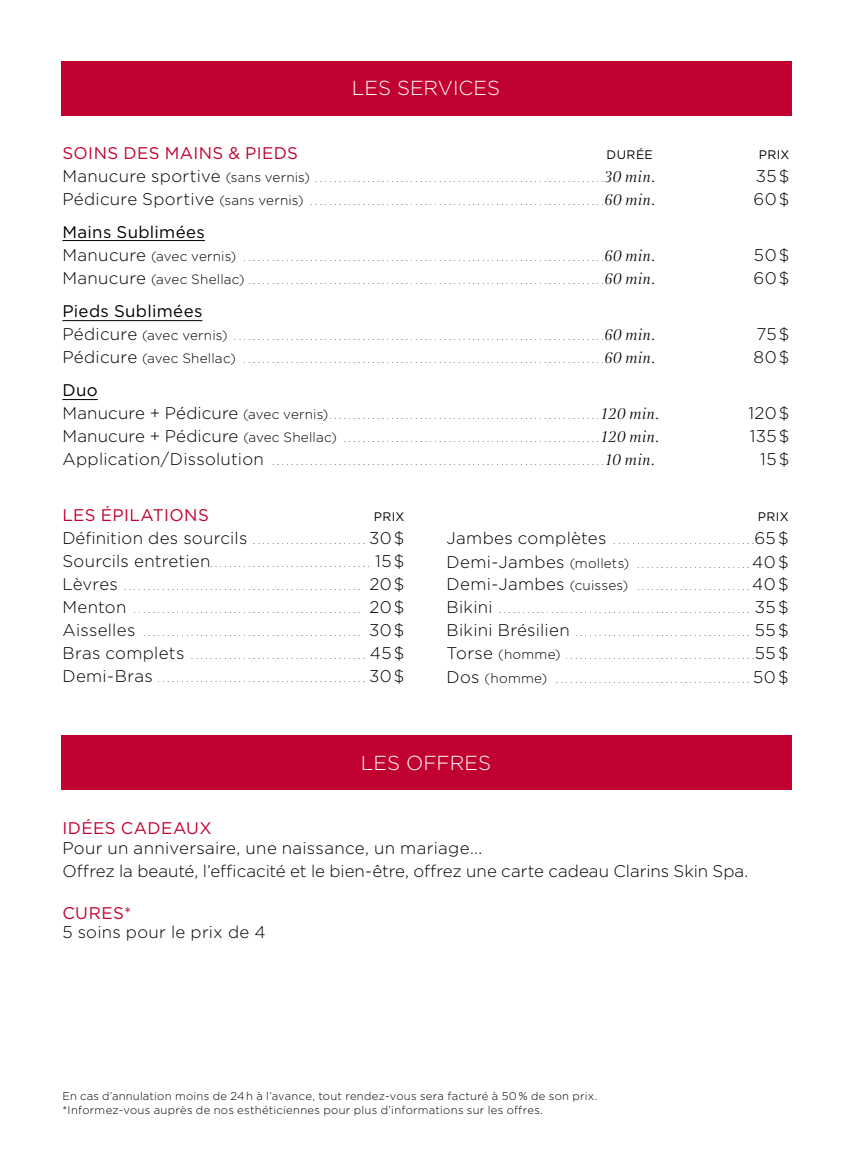
<style>
.page{position:relative;width:851px;height:1175px;background:#fff}
.page>*{position:absolute;margin:0;border:0;box-sizing:border-box;transform-origin:0 0}
.t1{font:300 20.25px "Gotham";color:#fff}
.t2{font:300 16.88px/22.9px "Gotham";letter-spacing:.01em;color:#000}
.t3{font:16.88px "Gotham";letter-spacing:.025em;color:#c10230}
.t4{font:16.88px "Gotham";letter-spacing:.02em;color:#000}
.t5{font:12.38px "Gotham";letter-spacing:.03em;color:#000}
.t6{font:300 11.25px/13.5px "Gotham";letter-spacing:.025em;color:#000}
.t7{font:300 9px "Gotham";color:#000}
.s1{font-size:16.88px}
.s2{font-size:13.5px}
.s3{font-family:"Clarins";font-weight:400;font-style:italic;font-size:16.88px}
.s4{font-size:9px}
</style>
<div class="page">
<hr style="left:62px;top:240px;width:143px;height:1px;background:#000">
<hr style="left:62px;top:320px;width:140px;height:1px;background:#000">
<hr style="left:62px;top:399px;width:36px;height:1px;background:#000">
<div style="left:61px;top:61px;width:730px;height:54px;background:#c10230"></div>
<div style="left:61px;top:735px;width:730px;height:55px;background:#c10230"></div>
<h1 class="t1" style="left:352px;top:75px;width:150px">LES SERVICES</h1>
<h2 class="t3" style="left:62px;top:143px;width:237px">SOINS DES MAINS &amp; PIEDS</h2>
<h3 class="t5" style="left:606px;top:147px;width:48px">DURÉE</h3>
<h3 class="t5" style="left:758px;top:147px;width:32px">PRIX</h3>
<p class="t7" style="left:62px;top:173px;width:594px"><span class="s1">Manucure sportive</span> <span class="s2">(sans vernis)</span> . . . . . . . . . . . . . . . . . . . . . . . . . . . . . . . . . . . . . . . . . . . . . . . . . . . . . . . . . . . . <span class="s3">30 min.</span></p>
<h2 class="t2" style="left:755px;top:164px;width:35px">35 $</h2>
<p class="t7" style="left:62px;top:196px;width:594px"><span class="s1">Pédicure Sportive</span> <span class="s2">(sans vernis)</span> . . . . . . . . . . . . . . . . . . . . . . . . . . . . . . . . . . . . . . . . . . . . . . . . . . . . . . . . . . . . . <span class="s3">60 min.</span></p>
<h2 class="t2" style="left:753px;top:187px;width:38px">60 $</h2>
<h2 class="t4" style="left:62px;top:221px;width:144px">Mains Sublimées</h2>
<p class="t7" style="left:62px;top:252px;width:594px"><span class="s1">Manucure</span> <span class="s2">(avec vernis)</span> . . . . . . . . . . . . . . . . . . . . . . . . . . . . . . . . . . . . . . . . . . . . . . . . . . . . . . . . . . . . . . . . . . . . . . . . . . . <span class="s3">60 min.</span></p>
<h2 class="t2" style="left:754px;top:243px;width:37px">50 $</h2>
<p class="t7" style="left:62px;top:275px;width:594px"><span class="s1">Manucure</span> <span class="s2">(avec Shellac)</span> . . . . . . . . . . . . . . . . . . . . . . . . . . . . . . . . . . . . . . . . . . . . . . . . . . . . . . . . . . . . . . . . . . . . . . . . . . <span class="s3">60 min.</span></p>
<h2 class="t2" style="left:753px;top:266px;width:38px">60 $</h2>
<h2 class="t4" style="left:62px;top:300px;width:141px">Pieds Sublimées</h2>
<p class="t7" style="left:62px;top:331px;width:594px"><span class="s1">Pédicure</span> <span class="s2">(avec vernis)</span> . . . . . . . . . . . . . . . . . . . . . . . . . . . . . . . . . . . . . . . . . . . . . . . . . . . . . . . . . . . . . . . . . . . . . . . . . . . . . <span class="s3">60 min.</span></p>
<h2 class="t2" style="left:756px;top:322px;width:35px">75 $</h2>
<p class="t7" style="left:62px;top:354px;width:594px"><span class="s1">Pédicure</span> <span class="s2">(avec Shellac)</span> . . . . . . . . . . . . . . . . . . . . . . . . . . . . . . . . . . . . . . . . . . . . . . . . . . . . . . . . . . . . . . . . . . . . . . . . . . . <span class="s3">60 min.</span></p>
<h2 class="t2" style="left:753px;top:345px;width:38px">80 $</h2>
<h2 class="t4" style="left:62px;top:379px;width:37px">Duo</h2>
<p class="t7" style="left:62px;top:410px;width:598px"><span class="s1">Manucure + Pédicure</span> <span class="s2">(avec vernis)</span> . . . . . . . . . . . . . . . . . . . . . . . . . . . . . . . . . . . . . . . . . . . . . . . . . . . . . . . . <span class="s3">120 min.</span></p>
<h2 class="t2" style="left:748px;top:401px;width:43px">120 $</h2>
<p class="t7" style="left:62px;top:433px;width:598px"><span class="s1">Manucure + Pédicure</span> <span class="s2">(avec Shellac)</span> . . . . . . . . . . . . . . . . . . . . . . . . . . . . . . . . . . . . . . . . . . . . . . . . . . . . . <span class="s3">120 min.</span></p>
<h2 class="t2" style="left:749px;top:424px;width:41px">135 $</h2>
<p class="t7" style="left:62px;top:456px;width:594px"><span class="s1">Application/Dissolution</span> . . . . . . . . . . . . . . . . . . . . . . . . . . . . . . . . . . . . . . . . . . . . . . . . . . . . . . . . . . . . . . . . . . . . . <span class="s3">10 min.</span></p>
<h2 class="t2" style="left:760px;top:447px;width:31px">15 $</h2>
<h2 class="t3" style="left:62px;top:504px;width:148px">LES ÉPILATIONS</h2>
<h3 class="t5" style="left:373px;top:508px;width:32px">PRIX</h3>
<h2 class="t2" style="left:62px;top:526px;width:344px">Définition des sourcils <span class="s4">. . . . . . . . . . . . . . . . . . . . . . . .</span> 30 $</h2>
<p class="t7" style="left:62px;top:558px;width:344px"><span class="s1">Sourcils entretien</span>.................................. <span class="s1">15 $</span></p>
<p class="t7" style="left:62px;top:581px;width:344px"><span class="s1">Lèvres</span> . . . . . . . . . . . . . . . . . . . . . . . . . . . . . . . . . . . . . . . . . . . . . . . . . . <span class="s1">20 $</span></p>
<p class="t7" style="left:62px;top:604px;width:344px"><span class="s1">Menton</span> . . . . . . . . . . . . . . . . . . . . . . . . . . . . . . . . . . . . . . . . . . . . . . . . <span class="s1">20 $</span></p>
<p class="t7" style="left:62px;top:627px;width:344px"><span class="s1">Aisselles</span> . . . . . . . . . . . . . . . . . . . . . . . . . . . . . . . . . . . . . . . . . . . . . . <span class="s1">30 $</span></p>
<p class="t7" style="left:62px;top:650px;width:344px"><span class="s1">Bras complets</span> . . . . . . . . . . . . . . . . . . . . . . . . . . . . . . . . . . . . <span class="s1">45 $</span></p>
<p class="t7" style="left:62px;top:673px;width:344px"><span class="s1">Demi-Bras</span> ............................................ <span class="s1">30 $</span></p>
<h3 class="t5" style="left:757px;top:508px;width:32px">PRIX</h3>
<p class="t7" style="left:446px;top:535px;width:344px"><span class="s1">Jambes complètes</span> . . . . . . . . . . . . . . . . . . . . . . . . . . . . . <span class="s1">65 $</span></p>
<p class="t7" style="left:446px;top:558px;width:343px"><span class="s1">Demi-Jambes</span> <span class="s2">(mollets)</span> . . . . . . . . . . . . . . . . . . . . . . . . <span class="s1">40 $</span></p>
<p class="t7" style="left:446px;top:581px;width:343px"><span class="s1">Demi-Jambes</span> <span class="s2">(cuisses)</span> . . . . . . . . . . . . . . . . . . . . . . . <span class="s1">40 $</span></p>
<p class="t7" style="left:446px;top:604px;width:343px"><span class="s1">Bikini</span> . . . . . . . . . . . . . . . . . . . . . . . . . . . . . . . . . . . . . . . . . . . . . . . . . . . . . <span class="s1">35 $</span></p>
<p class="t7" style="left:446px;top:627px;width:344px"><span class="s1">Bikini Brésilien</span> . . . . . . . . . . . . . . . . . . . . . . . . . . . . . . . . . . . . . <span class="s1">55 $</span></p>
<p class="t7" style="left:446px;top:650px;width:344px"><span class="s1">Torse</span> <span class="s2">(homme)</span> . . . . . . . . . . . . . . . . . . . . . . . . . . . . . . . . . . . . . . . <span class="s1">55 $</span></p>
<p class="t7" style="left:446px;top:674px;width:344px"><span class="s1">Dos</span> <span class="s2">(homme)</span> . . . . . . . . . . . . . . . . . . . . . . . . . . . . . . . . . . . . . . . . . <span class="s1">50 $</span></p>
<h1 class="t1" style="left:361px;top:750px;width:132px">LES OFFRES</h1>
<h2 class="t3" style="left:62px;top:817px;width:151px">IDÉES CADEAUX</h2>
<h2 class="t2" style="left:62px;top:835px;width:684px">Pour un anniversaire, une naissance, un mariage...<br>Offrez la beauté, l’efficacité et le bien-être, offrez une carte cadeau Clarins Skin Spa.</h2>
<h2 class="t3" style="left:62px;top:901px;width:71px">CURES*</h2>
<h2 class="t2" style="left:62px;top:920px;width:205px">5 soins pour le prix de 4</h2>
<p class="t6" style="left:62px;top:1089px;width:534px">En cas d’annulation moins de 24 h à l’avance, tout rendez-vous sera facturé à 50 % de son prix. *Informez-vous auprès de nos esthéticiennes pour plus d’informations sur les offres.</p>
</div>
